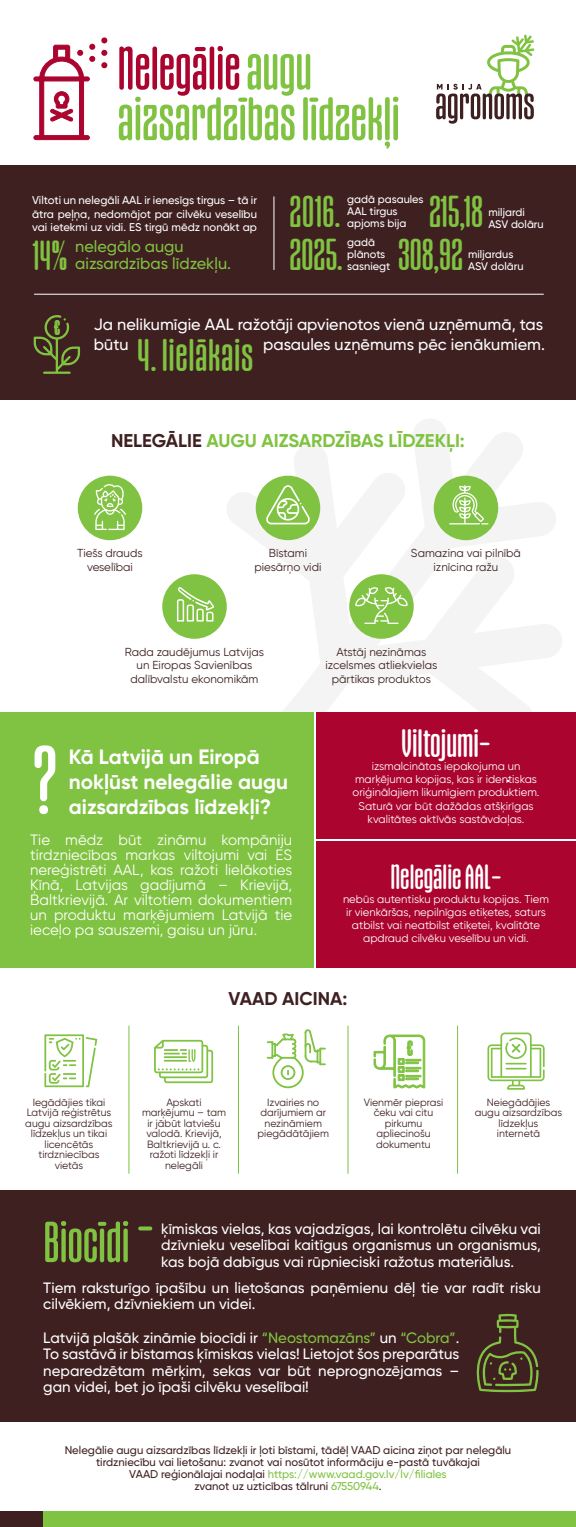
<style>
.page{position:relative;width:576px;height:1527px;background:#fff}
.page>*{position:absolute;margin:0;border:0;box-sizing:border-box;transform-origin:0 0}
.t1{font:92.47px "Gothiks Round Condensed";color:#fff}
.t2{font:58.2px/50.6px "Gothiks Round Condensed";color:#80c241}
.t3{font:43.88px "Gothiks Round Condensed";letter-spacing:.015em;color:#80c241}
.t4{font:42.67px "Gothiks Round Condensed";color:#80c241}
.t5{font:40.28px "Gothiks Round Condensed";color:#80c241}
.t6{font:37.95px "Gothiks Round Condensed";color:#fff}
.t7{font:33.53px "Gothiks Round Condensed";color:#fff}
.t8{font:700 20.77px/24.9px "Gilroy";color:#fff}
.t9{font:700 18.45px "Gilroy";color:#80c241}
.t10{font:700 18.45px "Gilroy";color:#3f2021}
.t11{font:500 16.27px "Gilroy";color:#fff}
.t12{font:500 16.27px "Gilroy";color:#80c241}
.t13{font:500 15px/16.5px "Gilroy";color:#fff;text-align:justify}
.t14{font:15px/15px "Gilroy";color:#fff;text-align:justify}
.t15{font:11.62px/13.5px "Gilroy";color:#3f2021;text-align:center}
.t16{font:11.25px/13.1px "Gilroy";color:#fff;text-align:center}
.t17{font:500 11.25px/12px "Gilroy";color:#3f2021;text-align:center}
.t18{font:500 11.25px/13.5px "Gilroy";color:#fff;text-align:justify}
.t19{font:500 11.02px/12.1px "Gilroy";color:#fff}
.t20{font:10.5px/10.5px "Gilroy";color:#3f2021;text-align:center}
.s1{color:#aa042f}
.s2{color:#3f2021}
.s3{color:#80c241}
</style>
<div class="page">
<div style="left:78px;top:475px;width:64px;height:65px;background:#80c241;border-radius:50%"></div>
<svg style="left:214px;top:419px;width:348px;height:292px"></svg>
<div style="left:0;top:711px;width:313px;height:256px;background:#80c241"></div>
<div style="left:0;top:1190px;width:576px;height:231px;background:#3f2021"></div>
<div style="left:316px;top:711px;width:260px;height:127px;background:#aa042f"></div>
<div style="left:316px;top:841px;width:260px;height:126px;background:#aa042f"></div>
<div style="left:0;top:165px;width:576px;height:235px;background:#3f2021"></div>
<svg style="left:436px;top:35px;width:98px;height:89px"></svg>
<svg style="left:487px;top:1032px;width:58px;height:57px"></svg>
<svg style="left:94px;top:484px;width:32px;height:46px"></svg>
<svg style="left:476px;top:1313px;width:63px;height:78px"></svg>
<svg style="left:45px;top:1221px;width:83px;height:41px"></svg>
<svg style="left:138px;top:1226px;width:14px;height:4px"></svg>
<div style="left:162px;top:574px;width:65px;height:64px;background:#80c241;border-radius:50%"></div>
<div style="left:349px;top:574px;width:65px;height:64px;background:#80c241;border-radius:50%"></div>
<div style="left:256px;top:475px;width:64px;height:65px;background:#80c241;border-radius:50%"></div>
<div style="left:434px;top:475px;width:64px;height:65px;background:#80c241;border-radius:50%"></div>
<svg style="left:177px;top:587px;width:37px;height:34px"></svg>
<svg style="left:355px;top:586px;width:53px;height:38px"></svg>
<svg style="left:449px;top:485px;width:40px;height:39px"></svg>
<svg style="left:266px;top:485px;width:44px;height:39px"></svg>
<svg style="left:374px;top:1034px;width:51px;height:54px"></svg>
<svg style="left:267px;top:1029px;width:59px;height:59px"></svg>
<svg style="left:44px;top:1034px;width:53px;height:53px"></svg>
<svg style="left:154px;top:1039px;width:59px;height:44px"></svg>
<hr style="left:129px;top:1025px;width:1px;height:148px;background:#80c241">
<hr style="left:238px;top:1025px;width:1px;height:148px;background:#80c241">
<hr style="left:348px;top:1025px;width:1px;height:148px;background:#80c241">
<hr style="left:457px;top:1025px;width:1px;height:148px;background:#80c241">
<hr style="left:274px;top:196px;width:1px;height:74px;background:#fff">
<hr style="left:34px;top:294px;width:510px;height:1px;background:#fff">
<svg style="left:34px;top:315px;width:46px;height:59px"></svg>
<div style="left:0;top:1510px;width:387px;height:16px;background:#3f2021"></div>
<div style="left:43px;top:1510px;width:533px;height:16px;background:#80c241"></div>
<svg style="left:101px;top:50px;width:6px;height:6px"></svg>
<svg style="left:101px;top:37px;width:6px;height:6px"></svg>
<svg style="left:101px;top:62px;width:6px;height:6px"></svg>
<svg style="left:33px;top:44px;width:62px;height:96px"></svg>
<h2 class="t2" style="left:117px;top:42px;width:284px"><span class="s1">Nelegālie</span>augu aizsardzības līdzekļi</h2>
<p class="t18" style="left:32px;top:193px;width:226px">Viltoti un nelegāli AAL ir ienesīgs tirgus – tā ir ātra peļņa, nedomājot par cilvēku veselību vai ietekmi uz vidi. ES tirgū mēdz nonākt ap</p>
<p class="t19" style="left:347px;top:193px;width:78px">gadā pasaules<br>AAL tirgus</p>
<h3 class="t4" style="left:290px;top:188px;width:52px">2016.</h3>
<h3 class="t4" style="left:429px;top:188px;width:56px">215,18</h3>
<p class="t19" style="left:488px;top:205px;width:57px">miljardi<br>ASV dolāru</p>
<p class="t19" style="left:347px;top:217px;width:61px">apjoms bija</p>
<h3 class="t5" style="left:32px;top:233px;width:36px">14%</h3>
<p class="t12" style="left:75px;top:236px;width:110px">nelegālo augu</p>
<p class="t12" style="left:75px;top:254px;width:157px">aizsardzības līdzekļu.</p>
<p class="t19" style="left:347px;top:236px;width:39px">gadā plānots</p>
<h3 class="t4" style="left:290px;top:230px;width:55px">2025.</h3>
<p class="t19" style="left:347px;top:260px;width:45px">sasniegt</p>
<h3 class="t4" style="left:398px;top:230px;width:67px">308,92</h3>
<p class="t19" style="left:468px;top:248px;width:57px">miljardus<br>ASV dolāru</p>
<p class="t11" style="left:94px;top:314px;width:451px">Ja nelikumīgie AAL ražotāji apvienotos vienā uzņēmumā, tas</p>
<h3 class="t3" style="left:138px;top:330px;width:117px">4. lielākais</h3>
<p class="t11" style="left:94px;top:334px;width:36px">būtu</p>
<p class="t11" style="left:263px;top:334px;width:283px">pasaules uzņēmums pēc ienākumiem.</p>
<p class="t9" style="left:111px;top:429px;width:355px"><span class="s2">NELEGĀLIE</span> AUGU AIZSARDZĪBAS LĪDZEKĻI:</p>
<p class="t15" style="left:77px;top:546px;width:67px">Tiešs drauds veselībai</p>
<p class="t15" style="left:255px;top:546px;width:68px">Bīstami piesārņo vidi</p>
<p class="t15" style="left:411px;top:546px;width:112px">Samazina vai pilnībā iznīcina ražu</p>
<p class="t15" style="left:125px;top:644px;width:141px">Rada zaudējumus Latvijas un Eiropas Savienības dalībvalstu ekonomikām</p>
<p class="t15" style="left:326px;top:644px;width:113px">Atstāj nezināmas izcelsmes atliekvielas pārtikas produktos</p>
<h1 class="t1" style="left:33px;top:728px;width:26px">?</h1>
<h3 class="t8" style="left:69px;top:744px;width:221px">Kā Latvijā un Eiropā nokļūst nelegālie augu aizsardzības līdzekļi?</h3>
<p class="t14" style="left:30px;top:832px;width:264px">Tie mēdz būt zināmu kompāniju tirdzniecības markas viltojumi vai ES nereģistrēti AAL, kas ražoti lielākoties Ķīnā, Latvijas gadījumā – Krievijā, Baltkrievijā. Ar viltotiem dokumentiem un produktu marķējumiem Latvijā tie ieceļo pa sauszemi, gaisu un jūru.</p>
<h3 class="t6" style="left:401px;top:722px;width:91px">Viltojumi–</h3>
<p class="t16" style="left:353px;top:759px;width:189px">izsmalcinātas iepakojuma un marķējuma kopijas, kas ir identiskas oriģinālajiem likumīgiem produktiem.<br>Saturā var būt dažādas atšķirīgas kvalitātes aktīvās sastāvdaļas.</p>
<h3 class="t7" style="left:390px;top:858px;width:113px">Nelegālie AAL–</h3>
<p class="t16" style="left:343px;top:892px;width:208px">nebūs autentisku produktu kopijas. Tiem ir vienkāršas, nepilnīgas etiķetes, saturs atbilst vai neatbilst etiķetei, kvalitāte apdraud cilvēku veselību un vidi.</p>
<p class="t10" style="left:229px;top:986px;width:120px">VAAD AICINA:</p>
<p class="t20" style="left:25px;top:1096px;width:89px">Iegādājies tikai<br>Latvijā reģistrētus augu aizsardzības līdzekļus un tikai licencētās tirdzniecības vietās</p>
<p class="t20" style="left:142px;top:1096px;width:86px">Apskati marķējumu – tam ir jābūt latviešu valodā. Krievijā,<br>Baltkrievijā u. c. ražoti līdzekļi ir nelegāli</p>
<p class="t20" style="left:258px;top:1096px;width:73px">Izvairies no darījumiem ar nezināmiem piegādātājiem</p>
<p class="t20" style="left:364px;top:1096px;width:81px">Vienmēr pieprasi čeku vai citu pirkumu apliecinošu dokumentu</p>
<p class="t20" style="left:475px;top:1096px;width:89px">Neiegādājies augu aizsardzības līdzekļus<br>internetā</p>
<p class="t13" style="left:161px;top:1219px;width:381px">ķīmiskas vielas, kas vajadzīgas, lai kontrolētu cilvēku vai dzīvnieku veselībai kaitīgus organismus un organismus, kas bojā dabīgus vai rūpnieciski ražotus materiālus.</p>
<p class="t13" style="left:43px;top:1279px;width:499px">Tiem raksturīgo īpašību un lietošanas paņēmienu dēļ tie var radīt risku cilvēkiem, dzīvniekiem un videi.</p>
<p class="t13" style="left:43px;top:1329px;width:418px">Latvijā plašāk zināmie biocīdi ir <span class="s3">“Neostomazāns”</span> un <span class="s3">“Cobra”</span>.<br>To sastāvā ir bīstamas ķīmiskas vielas! Lietojot šos preparātus neparedzētam mērķim, sekas var būt neprognozējamas – gan videi, bet jo īpaši cilvēku veselībai!</p>
<p class="t17" style="left:65px;top:1443px;width:448px">Nelegālie augu aizsardzības līdzekļi ir ļoti bīstami, tādēļ VAAD aicina ziņot par nelegālu tirdzniecību vai lietošanu: zvanot vai nosūtot informāciju e-pastā tuvākajai<br>VAAD reģionālajai nodaļai <span class="s3">https://www.vaad.gov.lv/lv/filiales<br></span>zvanot uz uzticības tālruni <span class="s3">67550944</span>.</p>
</div>
